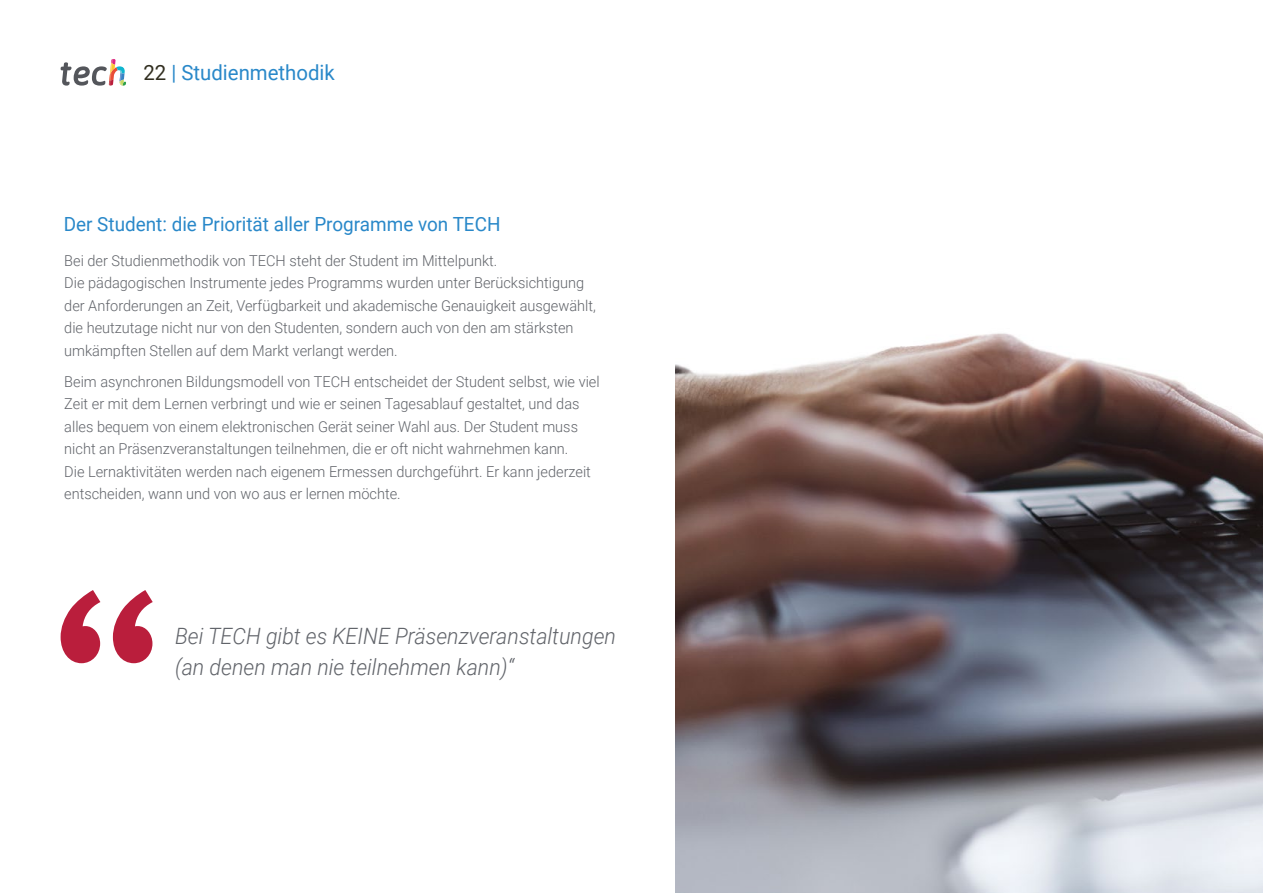
<style>
.page{position:relative;width:1263px;height:893px;background:#fff}
.page>*{position:absolute;margin:0;border:0;box-sizing:border-box;transform-origin:0 0}
.t1{font:italic 300 22.5px/31.5px "Roboto";color:#61646a;scale:.95 1}
.t2{font:21px "Roboto";color:#2988c9}
.t3{font:19.5px "Roboto";color:#2988c9}
.t4{font:300 15px/22.5px "Roboto";color:#61646a}
.s1{color:#312e20}
</style>
<div class="page">
<svg style="left:61px;top:59px;width:65px;height:27px"></svg>
<svg style="left:61px;top:590px;width:92px;height:73px"></svg>
<img style="left:676px;top:333px;width:587px;height:560px">
<h2 class="t2" style="left:144px;top:57px;width:193px"><span class="s1">22</span> | Studienmethodik</h2>
<h3 class="t3" style="left:64px;top:211px;width:438px">Der Student: die Priorität aller Programme von TECH</h3>
<p class="t4" style="left:64px;top:248px;width:533px">Bei der Studienmethodik von TECH steht der Student im Mittelpunkt.<br>Die pädagogischen Instrumente jedes Programms wurden unter Berücksichtigung der Anforderungen an Zeit, Verfügbarkeit und akademische Genauigkeit ausgewählt, die heutzutage nicht nur von den Studenten, sondern auch von den am stärksten umkämpften Stellen auf dem Markt verlangt werden.</p>
<p class="t4" style="left:64px;top:369px;width:537px">Beim asynchronen Bildungsmodell von TECH entscheidet der Student selbst, wie viel Zeit er mit dem Lernen verbringt und wie er seinen Tagesablauf gestaltet, und das alles bequem von einem elektronischen Gerät seiner Wahl aus. Der Student muss nicht an Präsenzveranstaltungen teilnehmen, die er oft nicht wahrnehmen kann.<br>Die Lernaktivitäten werden nach eigenem Ermessen durchgeführt. Er kann jederzeit entscheiden, wann und von wo aus er lernen möchte.</p>
<h1 class="t1" style="left:175px;top:619px;width:466px">Bei TECH gibt es KEINE Präsenzveranstaltungen (an denen man nie teilnehmen kann)“</h1>
</div>
